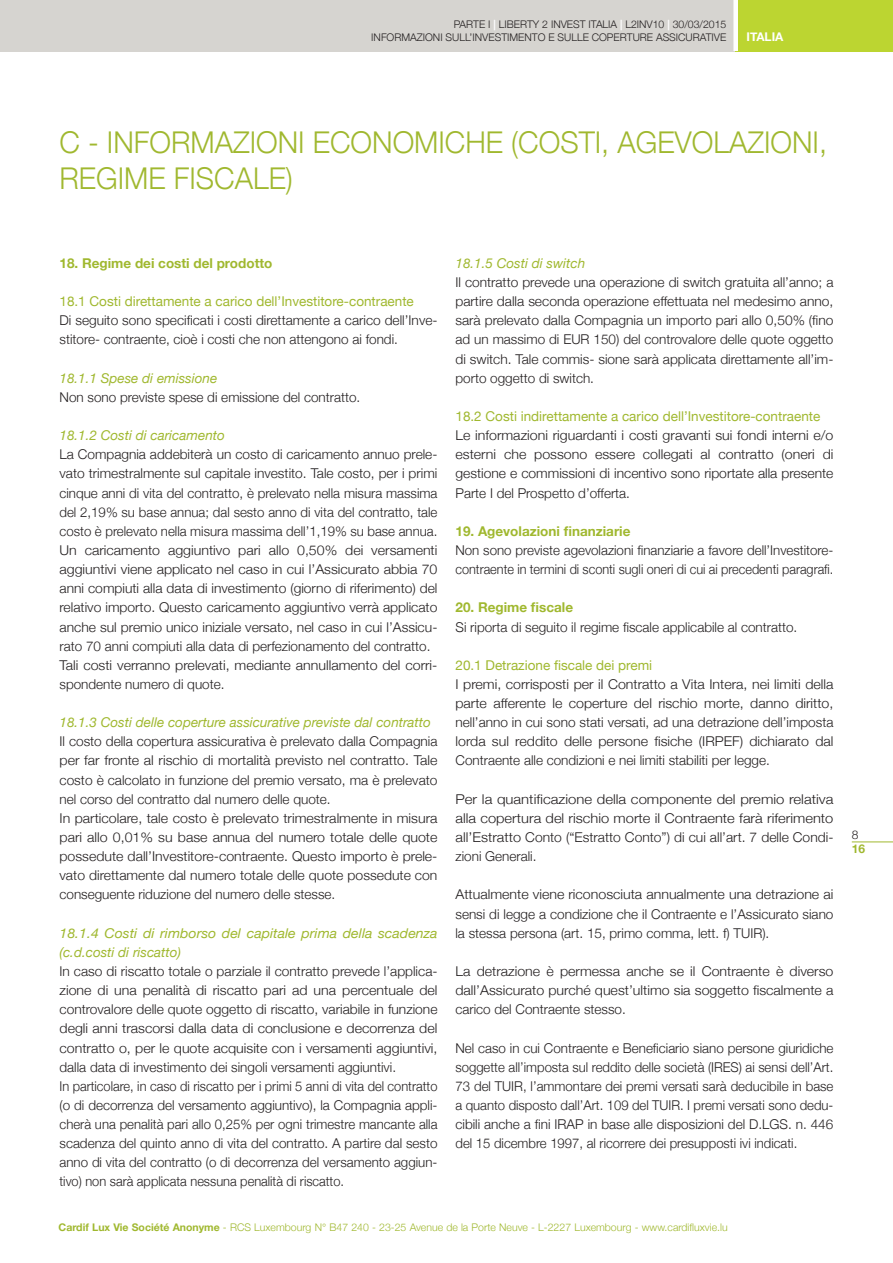
<style>
.page{position:relative;width:893px;height:1263px;background:#fff}
.page>*{position:absolute;margin:0;border:0;box-sizing:border-box;transform-origin:0 0}
.CLV_TITRE_20_pt_VERT{font:300 30px/36px "Helvetica Neue";color:#a0b82f}
.CLV_BODY_TXT{font:300 13.5px/19.2px "Helvetica Neue";color:#231f20;text-align:justify}
.CLV_BODY_TXT-2{font:300 13.5px/19.2px "Helvetica Neue";color:#231f20;text-align:justify;scale:1.05 1}
.CLV_BODY_TXT-3{font:300 13.5px/19.2px "Helvetica Neue";color:#231f20;text-align:justify;scale:.95 1}
.CLV_BODY_TXT-4{font:300 13.5px/19.2px "Helvetica Neue";color:#231f20;text-align:justify;scale:1.1 1}
.CLV_BODY_TXT-5{font:13.5px "Helvetica Neue";color:#a0b82f}
.CLV_BODY_TXT-6{font:italic 13.5px "Helvetica Neue";color:#a0b82f}
.CLV_BODY_TXT-7{font:italic 13.5px/19.2px "Helvetica Neue";color:#a0b82f;scale:1.05 1}
.CLV_BODY_TXT-8{font:700 13.5px "Helvetica Neue";color:#a0b82f}
.t1{font:700 12px "Helvetica Neue";color:#fff}
.t2{font:700 12px "Helvetica Neue";color:#a0b82f}
.t3{font:300 12px "Helvetica Neue";color:#231f20}
.t4{font:300 10.5px "Helvetica Neue";color:#a0b82f}
.t5{font:300 10.5px/12.6px "Helvetica Neue";color:#231f20;text-align:right}
.s1{font-weight:700;color:#fff}
.s2{font-weight:700}
</style>
<div class="page">
<hr style="left:852px;top:841px;width:41px;height:1px;background:#a0b82f">
<div style="left:0;top:0;width:735px;height:51px;background:#d6d4d0"></div>
<div style="left:735px;top:0;width:158px;height:51px;background:#bcd531"></div>
<div style="left:733px;top:0;width:5px;height:51px;background:#fff"></div>
<p class="t5" style="left:371px;top:18px;width:357px">PARTE I <span class="s1">|</span> LIBERTY 2 INVEST ITALIA <span class="s1">|</span> L2INV10 <span class="s1">|</span> 30/03/2015<br>INFORMAZIONI SULL’INVESTIMENTO E SULLE COPERTURE ASSICURATIVE</p>
<p class="t1" style="left:747px;top:26px;width:38px">ITALIA</p>
<p class="CLV_TITRE_20_pt_VERT" style="left:60px;top:123px;width:769px">C - INFORMAZIONI ECONOMICHE (COSTI, AGEVOLAZIONI,<br>REGIME FISCALE)</p>
<p class="CLV_BODY_TXT-8" style="left:60px;top:251px;width:214px">18. Regime dei costi del prodotto</p>
<p class="CLV_BODY_TXT-5" style="left:60px;top:290px;width:356px">18.1 Costi direttamente a carico dell’Investitore-contraente</p>
<p class="CLV_BODY_TXT" style="left:60px;top:310px;width:379px">Di seguito sono specificati i costi direttamente a carico dell’Inve&shy;stitore- contraente, cioè i costi che non attengono ai fondi.</p>
<p class="CLV_BODY_TXT-6" style="left:60px;top:367px;width:159px">18.1.1 Spese di emissione</p>
<p class="CLV_BODY_TXT" style="left:60px;top:387px;width:302px">Non sono previste spese di emissione del contratto.</p>
<p class="CLV_BODY_TXT-6" style="left:60px;top:424px;width:167px">18.1.2 Costi di caricamento</p>
<p class="CLV_BODY_TXT" style="left:60px;top:444px;width:379px">La Compagnia addebiterà un costo di caricamento annuo prele&shy;vato trimestralmente sul capitale investito. Tale costo, per i primi cinque anni di vita del contratto, è prelevato nella misura massima del 2,19% su base annua; dal sesto anno di vita del contratto, tale costo è prelevato nella misura massima dell’1,19% su base annua.</p>
<p class="CLV_BODY_TXT-2" style="left:60px;top:540px;width:361px">Un caricamento aggiuntivo pari allo 0,50% dei versamenti aggiuntivi viene applicato nel caso in cui l’Assicurato abbia 70 anni compiuti alla data di investimento (giorno di riferimento) del relativo importo. Questo caricamento aggiuntivo verrà applicato anche sul premio unico iniziale versato, nel caso in cui l’Assicu&shy;rato 70 anni compiuti alla data di perfezionamento del contratto.</p>
<p class="CLV_BODY_TXT-2" style="left:60px;top:655px;width:361px">Tali costi verranno prelevati, mediante annullamento del corri&shy;spondente numero di quote.</p>
<p class="CLV_BODY_TXT-6" style="left:60px;top:711px;width:373px">18.1.3 Costi delle coperture assicurative previste dal contratto</p>
<p class="CLV_BODY_TXT" style="left:60px;top:731px;width:379px">Il costo della copertura assicurativa è prelevato dalla Compagnia per far fronte al rischio di mortalità previsto nel contratto. Tale costo è calcolato in funzione del premio versato, ma è prelevato nel corso del contratto dal numero delle quote.</p>
<p class="CLV_BODY_TXT-2" style="left:60px;top:808px;width:361px">In particolare, tale costo è prelevato trimestralmente in misura pari allo 0,01% su base annua del numero totale delle quote possedute dall’Investitore-contraente. Questo importo è prele&shy;vato direttamente dal numero totale delle quote possedute con conseguente riduzione del numero delle stesse.</p>
<p class="CLV_BODY_TXT-7" style="left:60px;top:922px;width:361px">18.1.4 Costi di rimborso del capitale prima della scadenza (c.d.costi di riscatto)</p>
<p class="CLV_BODY_TXT" style="left:60px;top:961px;width:379px">In caso di riscatto totale o parziale il contratto prevede l’applica&shy;zione di una penalità di riscatto pari ad una percentuale del controvalore delle quote oggetto di riscatto, variabile in funzione degli anni trascorsi dalla data di conclusione e decorrenza del contratto o, per le quote acquisite con i versamenti aggiuntivi, dalla data di investimento dei singoli versamenti aggiuntivi.</p>
<p class="CLV_BODY_TXT-3" style="left:60px;top:1075px;width:399px">In particolare, in caso di riscatto per i primi 5 anni di vita del contratto (o di decorrenza del versamento aggiuntivo), la Compagnia appli&shy;cherà una penalità pari allo 0,25% per ogni trimestre mancante alla scadenza del quinto anno di vita del contratto. A partire dal sesto anno di vita del contratto (o di decorrenza del versamento aggiun&shy;tivo) non sarà applicata nessuna penalità di riscatto.</p>
<p class="CLV_BODY_TXT-6" style="left:455px;top:252px;width:131px">18.1.5 Costi di switch</p>
<p class="CLV_BODY_TXT" style="left:455px;top:272px;width:379px">Il contratto prevede una operazione di switch gratuita all’anno; a partire dalla seconda operazione effettuata nel medesimo anno, sarà prelevato dalla Compagnia un importo pari allo 0,50% (fino ad un massimo di EUR 150) del controvalore delle quote oggetto di switch. Tale commis- sione sarà applicata direttamente all’im&shy;porto oggetto di switch.</p>
<p class="CLV_BODY_TXT-5" style="left:455px;top:405px;width:366px">18.2 Costi indirettamente a carico dell’Investitore-contraente</p>
<p class="CLV_BODY_TXT-2" style="left:455px;top:425px;width:361px">Le informazioni riguardanti i costi gravanti sui fondi interni e/o esterni che possono essere collegati al contratto (oneri di gestione e commissioni di incentivo sono riportate alla presente Parte I del Prospetto d’offerta.</p>
<p class="CLV_BODY_TXT-8" style="left:455px;top:519px;width:176px">19. Agevolazioni finanziarie</p>
<p class="CLV_BODY_TXT" style="left:455px;top:540px;width:379px">Non sono previste agevolazioni finanziarie a favore dell’Investitore&shy;contraente in termini di sconti sugli oneri di cui ai precedenti paragrafi.</p>
<p class="CLV_BODY_TXT-8" style="left:455px;top:595px;width:119px">20. Regime fiscale</p>
<p class="CLV_BODY_TXT" style="left:455px;top:616px;width:343px">Si riporta di seguito il regime fiscale applicabile al contratto.</p>
<p class="CLV_BODY_TXT-5" style="left:455px;top:653px;width:198px">20.1 Detrazione fiscale dei premi</p>
<p class="CLV_BODY_TXT-2" style="left:455px;top:674px;width:361px">I premi, corrisposti per il Contratto a Vita Intera, nei limiti della parte afferente le coperture del rischio morte, danno diritto, nell’anno in cui sono stati versati, ad una detrazione dell’imposta lorda sul reddito delle persone fisiche (IRPEF) dichiarato dal Contraente alle condizioni e nei limiti stabiliti per legge.</p>
<p class="CLV_BODY_TXT-4" style="left:455px;top:788px;width:345px">Per la quantificazione della componente del premio relativa alla copertura del rischio morte il Contraente farà riferimento all’Estratto Conto (“Estratto Conto”) di cui all’art. 7 delle Condi&shy;zioni Generali.</p>
<p class="CLV_BODY_TXT-2" style="left:455px;top:884px;width:361px">Attualmente viene riconosciuta annualmente una detrazione ai sensi di legge a condizione che il Contraente e l’Assicurato siano la stessa persona (art. 15, primo comma, lett. f) TUIR).</p>
<p class="CLV_BODY_TXT-2" style="left:455px;top:961px;width:361px">La detrazione è permessa anche se il Contraente è diverso dall’Assicurato purché quest’ultimo sia soggetto fiscalmente a carico del Contraente stesso.</p>
<p class="CLV_BODY_TXT" style="left:455px;top:1037px;width:379px">Nel caso in cui Contraente e Beneficiario siano persone giuridiche soggette all’imposta sul reddito delle società (IRES) ai sensi dell’Art.<br>73 del TUIR, l’ammontare dei premi versati sarà deducibile in base a quanto disposto dall’Art. 109 del TUIR. I premi versati sono dedu&shy;cibili anche a fini IRAP in base alle disposizioni del D.LGS. n. 446 del 15 dicembre 1997, al ricorrere dei presupposti ivi indicati.</p>
<p class="t4" style="left:59px;top:1219px;width:671px"><span class="s2">Cardif Lux Vie Société Anonyme</span> - RCS Luxembourg N° B47 240 - 23-25 Avenue de la Porte Neuve - L-2227 Luxembourg - www.cardifluxvie.lu</p>
<p class="t3" style="left:852px;top:825px;width:8px">8</p>
<p class="t2" style="left:852px;top:838px;width:15px">16</p>
</div>
